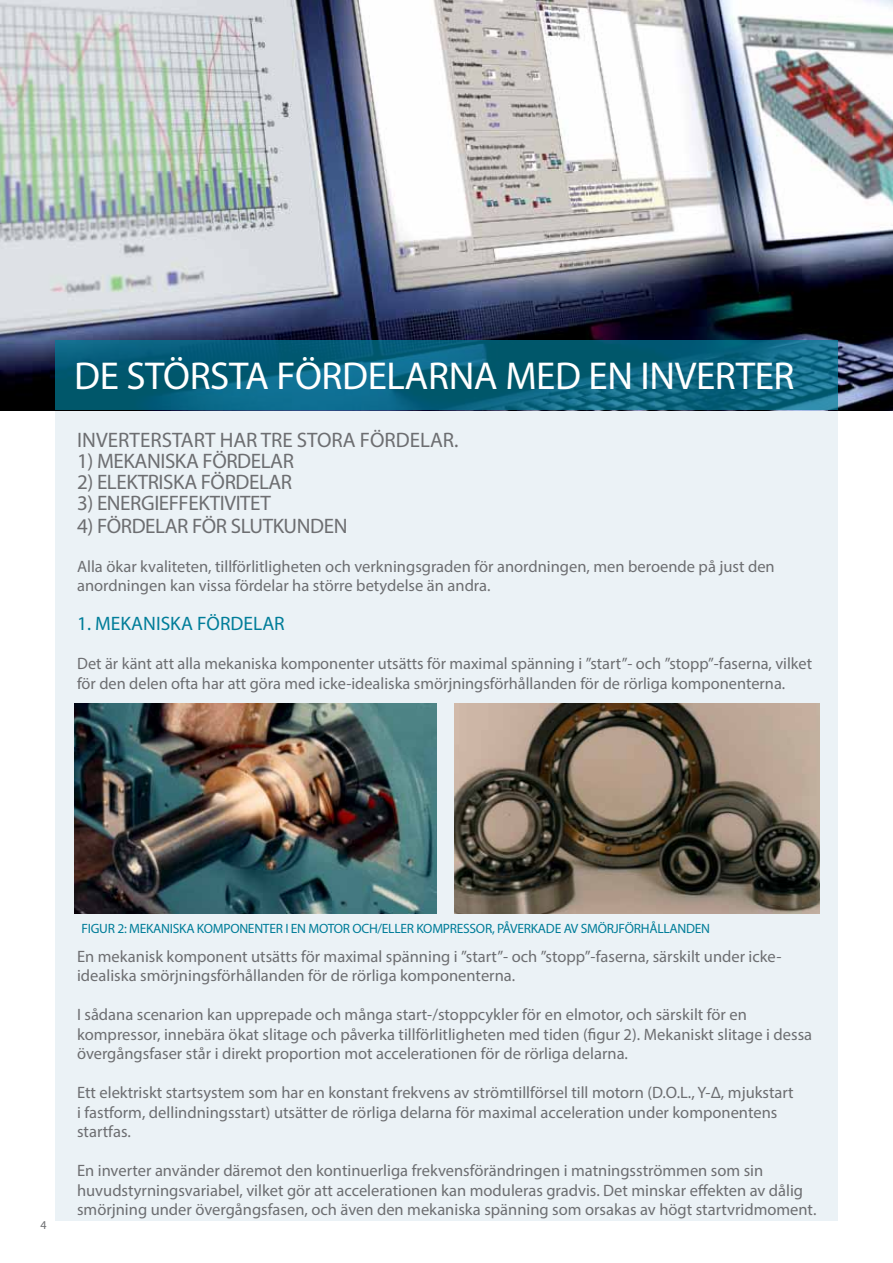
<style>
.page{position:relative;width:893px;height:1263px;background:#fff}
.page>*{position:absolute;margin:0;border:0;box-sizing:border-box;transform-origin:0 0}
.t1{font:39px "Myriad Pro";letter-spacing:-.01em;color:#fff}
.t2{font:21px "Myriad Pro";letter-spacing:-.02em;color:#6d6e71}
.t3{font:19.5px "Myriad Pro";color:#007d99}
.t4{font:16.5px/19.5px "Myriad Pro";color:#6d6e71}
.t5{font:13.5px "Myriad Pro";letter-spacing:-.02em;color:#007d99}
.t6{font:12px "Myriad Pro";color:#6d6e71}
</style>
<div class="page">
<div style="left:55px;top:149px;width:782px;height:1071px;background:#ebf2f6"></div>
<img style="left:0;top:0;width:893px;height:410px">
<svg style="left:55px;top:340px;width:782px;height:70px;background:#08617c"></svg>
<img style="left:74px;top:703px;width:363px;height:210px">
<img style="left:455px;top:703px;width:365px;height:210px">
<h1 class="t1" style="left:74px;top:352px;width:722px">DE STÖRSTA FÖRDELARNA MED EN INVERTER</h1>
<p class="t2" style="left:77px;top:427px;width:18px">Inverterstart</p>
<p class="t2" style="left:220px;top:427px;width:13px">har</p>
<p class="t2" style="left:261px;top:427px;width:49px">tre stora</p>
<p class="t2" style="left:360px;top:427px;width:13px">fördelar</p>
<p class="t2" style="left:454px;top:427px;width:6px">.</p>
<p class="t2" style="left:77px;top:448px;width:218px">1) MEKANISKA FÖRDELAR</p>
<p class="t2" style="left:77px;top:469px;width:217px">2) ELEKTRISKA FÖRDELAR</p>
<p class="t2" style="left:77px;top:490px;width:195px">3) ENERGIEFFEKTIVITET</p>
<p class="t2" style="left:77px;top:513px;width:272px">4) FÖRDELAR FÖR SLUTKUNDEN</p>
<p class="t4" style="left:77px;top:556px;width:699px">Alla ökar kvaliteten, tillförlitligheten och verkningsgraden för anordningen, men beroende på just den anordningen kan vissa fördelar ha större betydelse än andra.</p>
<p class="t3" style="left:77px;top:612px;width:209px">1. MEKANISKA FÖRDELAR</p>
<p class="t4" style="left:77px;top:654px;width:737px">Det är känt att alla mekaniska komponenter utsätts för maximal spänning i ”start”- och ”stopp”-faserna, vilket för den delen ofta har att göra med icke-idealiska smörjningsförhållanden för de rörliga komponenterna.</p>
<p class="t6" style="left:41px;top:1218px;width:8px">4</p>
<p class="t5" style="left:82px;top:920px;width:630px">FIGUR 2: MEKANISKA KOMPONENTER I EN MOTOR OCH/ELLER KOMPRESSOR, PÅVERKADE AV SMÖRJFÖRHÅLLANDEN</p>
<p class="t4" style="left:77px;top:946px;width:706px">En mekanisk komponent utsätts för maximal spänning i ”start”- och ”stopp”-faserna, särskilt under icke&shy;idealiska smörjningsförhållanden för de rörliga komponenterna.</p>
<p class="t4" style="left:77px;top:1005px;width:737px">I sådana scenarion kan upprepade och många start-/stoppcykler för en elmotor, och särskilt för en kompressor, innebära ökat slitage och påverka tillförlitligheten med tiden (figur 2). Mekaniskt slitage i dessa övergångsfaser står i direkt proportion mot accelerationen för de rörliga delarna.</p>
<p class="t4" style="left:77px;top:1083px;width:718px">Ett elektriskt startsystem som har en konstant frekvens av strömtillförsel till motorn (D.O.L., Y-Δ, mjukstart i fastform, dellindningsstart) utsätter de rörliga delarna för maximal acceleration under komponentens startfas.</p>
<p class="t4" style="left:77px;top:1161px;width:741px">En inverter använder däremot den kontinuerliga frekvensförändringen i matningsströmmen som sin huvudstyrningsvariabel, vilket gör att accelerationen kan moduleras gradvis. Det minskar effekten av dålig smörjning under övergångsfasen, och även den mekaniska spänning som orsakas av högt startvridmoment.</p>
</div>
